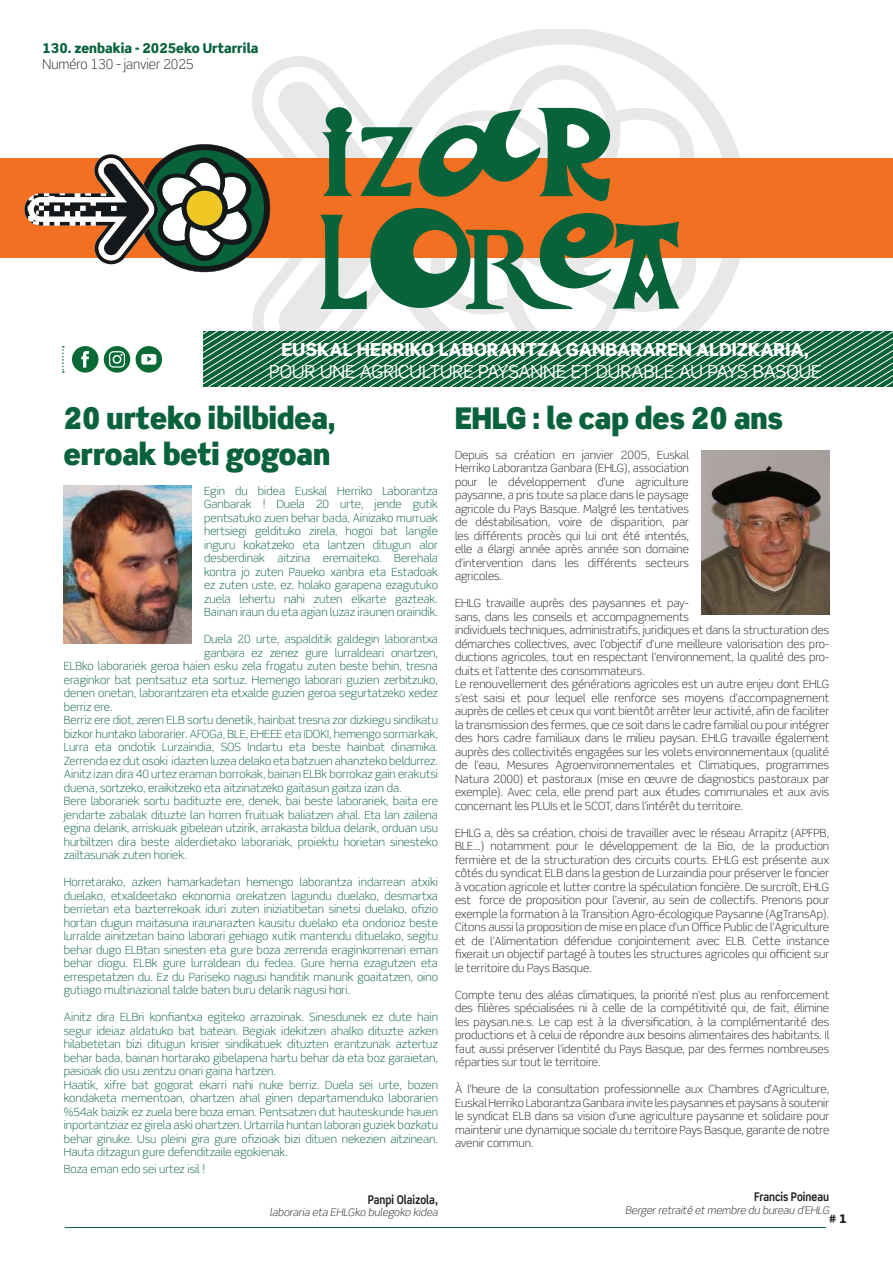
<style>
.page{position:relative;width:893px;height:1263px;background:#fff}
.page>*{position:absolute;margin:0;border:0;box-sizing:border-box;transform-origin:0 0}
.t1{font:900 30px/36px "Scene Pro";color:#09623b;scale:.9 1}
.t2{font:18px "Scene Pro";color:#fff}
.t3{font:900 18px "Scene Pro";color:#fff}
.t4{font:900 13.5px "Scene Pro";color:#09623b;scale:.95 1}
.t5{font:300 13.5px "Scene Pro";color:#231f20;scale:.95 1}
.t6{font:700 12px "Scene Pro";color:#231f20;scale:.85 1}
.t7{font:900 12px "Scene Pro";color:#231f20}
.t8{font:300 11.25px/13.5px "Scene Pro";color:#231f20;text-align:justify}
.t9{font:300 11.25px/13.5px "Scene Pro";color:#09623b;text-align:justify}
.t10{font:italic 300 10.5px "Scene Pro";color:#231f20}
</style>
<div class="page">
<hr style="left:65px;top:1227px;width:761px;height:1px;background:#09623b">
<svg style="left:486px;top:30px;width:262px;height:254px"></svg>
<svg style="left:450px;top:44px;width:280px;height:280px"></svg>
<svg style="left:98px;top:62px;width:322px;height:297px"></svg>
<svg style="left:98px;top:79px;width:307px;height:264px"></svg>
<svg style="left:421px;top:65px;width:283px;height:266px"></svg>
<div style="left:0;top:159px;width:850px;height:99px;background:#f36f21"></div>
<svg style="left:24px;top:144px;width:246px;height:128px"></svg>
<div style="left:187px;top:191px;width:35px;height:35px;background:#efc825;border-radius:50%"></div>
<svg style="left:320px;top:208px;width:359px;height:101px"></svg>
<svg style="left:322px;top:106px;width:31px;height:90px"></svg>
<svg style="left:360px;top:108px;width:250px;height:93px"></svg>
<svg style="left:203px;top:331px;width:690px;height:56px;background:#387e5c"></svg>
<svg style="left:72px;top:346px;width:26px;height:27px"></svg>
<svg style="left:104px;top:346px;width:59px;height:27px"></svg>
<svg style="left:62px;top:346px;width:2px;height:27px"></svg>
<div style="left:839px;top:158px;width:54px;height:99px;background:#f36f21"></div>
<img style="left:64px;top:485px;width:127px;height:158px">
<img style="left:702px;top:450px;width:127px;height:164px">
<p class="t4" style="left:43px;top:39px;width:229px">130. zenbakia - 2025eko Urtarrila</p>
<p class="t5" style="left:43px;top:56px;width:161px">Numéro 130 - janvier 2025</p>
<h2 class="t3" style="left:281px;top:337px;width:529px">EUSKAL HERRIKO LABORANTZA GANBARAREN ALDIZKARIA,</h2>
<h2 class="t2" style="left:269px;top:360px;width:554px">POUR UNE AGRICULTURE PAYSANNE ET DURABLE AU PAYS BASQUE</h2>
<h1 class="t1" style="left:64px;top:399px;width:304px">20 urteko ibilbidea, erroak beti gogoan</h1>
<p class="t9" style="left:204px;top:484px;width:235px">Egin du bidea Euskal Herriko Laborantza Ganbarak ! Duela 20 urte, jende gutik pentsatuko zuen behar bada, Ainizako murruak hertsiegi geldituko zirela, hogoi bat langile inguru kokatzeko eta lantzen ditugun alor desberdinak aitzina eremaiteko. Berehala kontra jo zuten Paueko xanbra eta Estadoak ez zuten uste, ez, holako garapena ezagutuko zuela lehertu nahi zuten elkarte gazteak.<br>Bainan iraun du eta agian luzaz iraunen oraindik.</p>
<p class="t9" style="left:204px;top:632px;width:235px">Duela 20 urte, aspalditik galdegin laborantxa</p>
<p class="t9" style="left:204px;top:646px;width:235px">ganbara ez zenez gure lurraldeari onartzen,</p>
<p class="t9" style="left:64px;top:659px;width:376px">ELBko laborariek geroa haien esku zela frogatu zuten beste behin, tresna</p>
<p class="t9" style="left:64px;top:673px;width:376px">eraginkor bat pentsatuz eta sortuz. Hemengo laborari guzien zerbitzuko,</p>
<p class="t9" style="left:64px;top:686px;width:376px">denen onetan, laborantzaren eta etxalde guzien geroa segurtatzeko xedez</p>
<p class="t9" style="left:64px;top:700px;width:50px">berriz ere.</p>
<p class="t9" style="left:64px;top:713px;width:376px">Berriz ere diot, zeren ELB sortu denetik, hainbat tresna zor dizkiegu sindikatu</p>
<p class="t9" style="left:64px;top:727px;width:376px">bizkor huntako laborarier. AFOGa, BLE, EHEEE eta IDOKI, hemengo sormarkak,</p>
<p class="t9" style="left:64px;top:740px;width:376px">Lurra eta ondotik Lurzaindia, SOS Indartu eta beste hainbat dinamika.</p>
<p class="t9" style="left:64px;top:754px;width:376px">Zerrenda ez dut osoki idazten luzea delako eta batzuen ahanzteko beldurrez.</p>
<p class="t9" style="left:64px;top:767px;width:376px">Ainitz izan dira 40 urtez eraman borrokak, bainan ELBk borrokaz gain erakutsi</p>
<p class="t9" style="left:64px;top:781px;width:339px">duena, sortzeko, eraikitzeko eta aitzinatzeko gaitasun gaitza izan da.</p>
<p class="t9" style="left:64px;top:794px;width:376px">Bere laborariek sortu badituzte ere, denek, bai beste laborariek, baita ere</p>
<p class="t9" style="left:64px;top:808px;width:376px">jendarte zabalak dituzte lan horren fruituak baliatzen ahal. Eta lan zailena</p>
<p class="t9" style="left:64px;top:821px;width:376px">egina delarik, arriskuak gibelean utzirik, arrakasta bildua delarik, orduan usu</p>
<p class="t9" style="left:64px;top:835px;width:376px">hurbiltzen dira beste alderdietako laborariak, proiektu horietan sinesteko</p>
<p class="t9" style="left:64px;top:848px;width:125px">zailtasunak zuten horiek.</p>
<p class="t9" style="left:64px;top:875px;width:376px">Horretarako, azken hamarkadetan hemengo laborantza indarrean atxiki duelako, etxaldeetako ekonomia orekatzen lagundu duelako, desmartxa berrietan eta bazterrekoak iduri zuten iniziatibetan sinetsi duelako, ofizio hortan dugun maitasuna iraunarazten kausitu duelako eta ondorioz beste lurralde ainitzetan baino laborari gehiago xutik mantendu dituelako, segitu behar dugo ELBtan sinesten eta gure boza zerrenda eraginkorrenari eman behar diogu. ELBk gure lurraldean du fedea. Gure herria ezagutzen eta errespetatzen du. Ez du Pariseko nagusi handitik manurik goaitatzen, oino gutiago multinazional talde baten buru delarik nagusi hori.</p>
<p class="t9" style="left:64px;top:1010px;width:376px;text-align:left">Ainitz dira ELBri konfiantxa egiteko arrazoinak. Sinesdunek ez dute hain segur ideiaz aldatuko bat batean. Begiak idekitzen ahalko dituzte azken hilabetetan bizi ditugun krisier sindikatuek dituzten erantzunak aztertuz behar bada, bainan hortarako gibelapena hartu behar da eta boz garaietan, pasioak dio usu zentzu onari gaina hartzen.<br>Haatik, xifre bat gogorat ekarri nahi nuke berriz. Duela sei urte, bozen kondaketa mementoan, ohartzen ahal ginen departamenduko laborarien %54ak baizik ez zuela bere boza eman. Pentsatzen dut hauteskunde hauen inportantziaz ez girela aski ohartzen. Urtarrila huntan laborari guziek bozkatu behar ginuke. Usu pleini gira gure ofizioak bizi dituen nekezien aitzinean.<br>Hauta ditzagun gure defenditzaile egokienak.</p>
<p class="t9" style="left:64px;top:1162px;width:143px">Boza eman edo sei urtez isil !</p>
<p class="t6" style="left:368px;top:1192px;width:84px">Panpi Olaizola,</p>
<p class="t10" style="left:270px;top:1206px;width:170px">laboraria eta EHLGko bulegoko kidea</p>
<h1 class="t1" style="left:455px;top:399px;width:366px">EHLG : le cap des 20 ans</h1>
<p class="t8" style="left:455px;top:448px;width:235px">Depuis sa création en janvier 2005, Euskal Herriko Laborantza Ganbara (EHLG), association pour le développement d’une agriculture paysanne, a pris toute sa place dans le paysage agricole du Pays Basque. Malgré les tentatives de déstabilisation, voire de disparition, par les différents procès qui lui ont été intentés, elle a élargi année après année son domaine d’intervention dans les différents secteurs agricoles.</p>
<p class="t8" style="left:455px;top:596px;width:376px;text-align:left">EHLG travaille auprès des paysannes et pay-<br>sans, dans les conseils et accompagnements<br>individuels techniques, administratifs, juridiques et dans la structuration des démarches collectives, avec l’objectif d’une meilleure valorisation des pro&shy;ductions agricoles, tout en respectant l’environnement, la qualité des pro&shy;duits et l’attente des consommateurs.<br>Le renouvellement des générations agricoles est un autre enjeu dont EHLG s’est saisi et pour lequel elle renforce ses moyens d’accompagnement auprès de celles et ceux qui vont bientôt arrêter leur activité, afin de faciliter la transmission des fermes, que ce soit dans le cadre familial ou pour intégrer des hors cadre familiaux dans le milieu paysan. EHLG travaille également auprès des collectivités engagées sur les volets environnementaux (qualité de l’eau, Mesures Agroenvironnementales et Climatiques, programmes Natura 2000) et pastoraux (mise en œuvre de diagnostics pastoraux par exemple). Avec cela, elle prend part aux études communales et aux avis concernant les PLUIs et le SCOT, dans l’intérêt du territoire.</p>
<p class="t8" style="left:455px;top:826px;width:376px">EHLG a, dès sa création, choisi de travailler avec le réseau Arrapitz (APFPB, BLE...) notamment pour le développement de la Bio, de la production fermière et de la structuration des circuits courts. EHLG est présente aux côtés du syndicat ELB dans la gestion de Lurzaindia pour préserver le foncier à vocation agricole et lutter contre la spéculation foncière. De surcroît, EHLG est force de proposition pour l’avenir, au sein de collectifs. Prenons pour exemple la formation à la Transition Agro-écologique Paysanne (AgTransAp).<br>Citons aussi la proposition de mise en place d’un Office Public de l’Agriculture et de l’Alimentation défendue conjointement avec ELB. Cette instance fixerait un objectif partagé à toutes les structures agricoles qui officient sur le territoire du Pays Basque.</p>
<p class="t8" style="left:455px;top:988px;width:376px">Compte tenu des aléas climatiques, la priorité n’est plus au renforcement des filières spécialisées ni à celle de la compétitivité qui, de fait, élimine les paysan.ne.s. Le cap est à la diversification, à la complémentarité des productions et à celui de répondre aux besoins alimentaires des habitants. Il faut aussi préserver l’identité du Pays Basque, par des fermes nombreuses réparties sur tout le territoire.</p>
<p class="t8" style="left:455px;top:1082px;width:376px">À l’heure de la consultation professionnelle aux Chambres d’Agriculture, Euskal Herriko Laborantza Ganbara invite les paysannes et paysans à soutenir le syndicat ELB dans sa vision d’une agriculture paysanne et solidaire pour maintenir une dynamique sociale du territoire Pays Basque, garante de notre avenir commun.</p>
<p class="t6" style="left:754px;top:1189px;width:90px">Francis Poineau</p>
<p class="t10" style="left:625px;top:1203px;width:206px">Berger retraité et membre du bureau d’EHLG</p>
<p class="t7" style="left:829px;top:1210px;width:19px"># 1</p>
</div>
